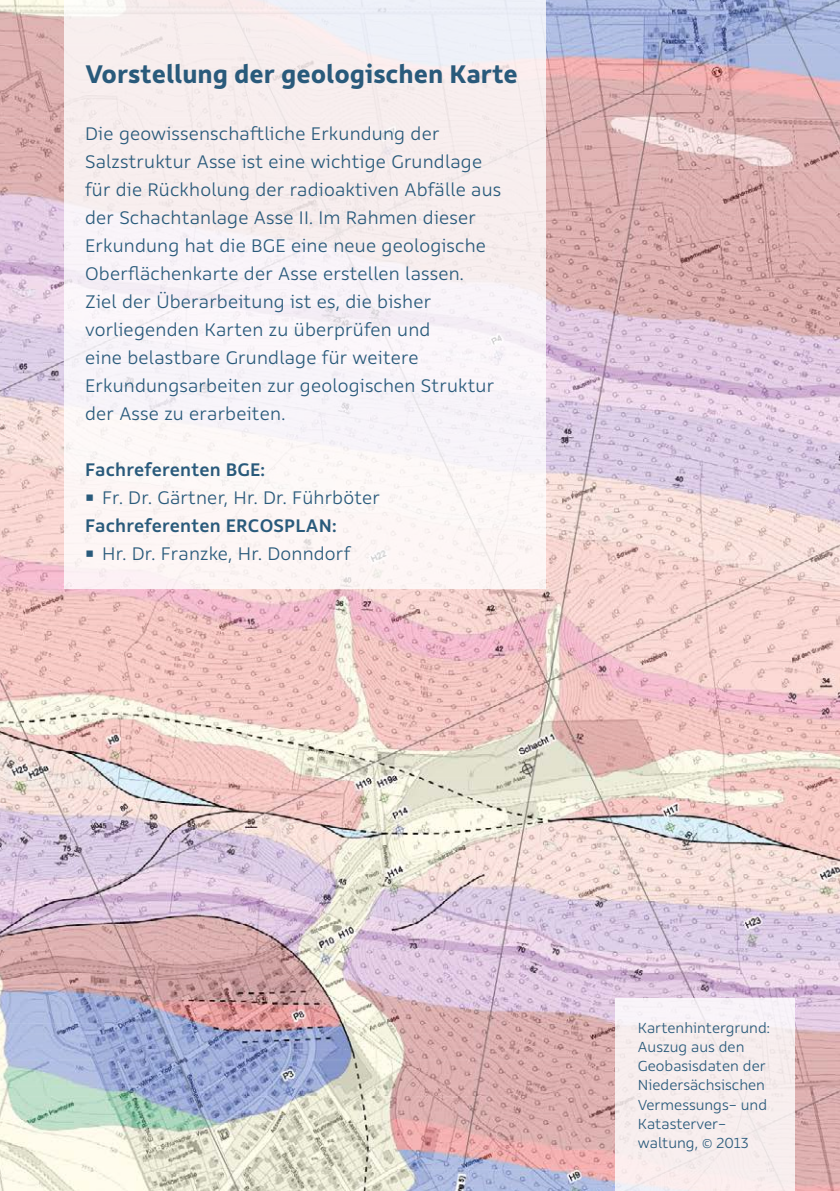
<style>
.page{position:relative;width:840px;height:1191px;background:#fff}
.page>*{position:absolute;margin:0;border:0;box-sizing:border-box;transform-origin:0 0}
.Absatzformat_2{font:700 28px "Rehn";color:#295a7b}
.Absatzformat_1{font:300 20px/28px "Rehn";letter-spacing:.01em;color:#295a7b}
.Absatzformat_1-2{font:500 20px "Rehn";letter-spacing:.01em;color:#295a7b}
.Bildunterschrift{font:300 16px/19.2px "Rehn";color:#295a7b}
</style>
<div class="page">
<img style="left:0;top:0;width:839px;height:1191px">
<div style="left:64px;top:0;width:481px;height:588px;background:#f8f1f5"></div>
<div style="left:614px;top:998px;width:180px;height:193px;background:#f7eeee"></div>
<h1 class="Absatzformat_2" style="left:85px;top:55px;width:434px">Vorstellung der geologischen Karte</h1>
<p class="Absatzformat_1" style="left:85px;top:119px;width:417px">Die geowissenschaftliche Erkundung der Salzstruktur Asse ist eine wichtige Grundlage für die Rückholung der radioaktiven Abfälle aus der Schachtanlage Asse II. Im Rahmen dieser Erkundung hat die BGE eine neue geologische Oberflächenkarte der Asse erstellen lassen.<br>Ziel der Überarbeitung ist es, die bisher vorliegenden Karten zu überprüfen und<br>eine belastbare Grundlage für weitere Erkundungsarbeiten zur geologischen Struktur der Asse zu erarbeiten.</p>
<p class="Absatzformat_1-2" style="left:85px;top:456px;width:181px">Fachreferenten BGE:</p>
<p class="Absatzformat_1" style="left:85px;top:483px;width:296px">▪ Fr. Dr. Gärtner, Hr. Dr. Führböter</p>
<p class="Absatzformat_1-2" style="left:85px;top:512px;width:253px">Fachreferenten ERCOSPLAN:</p>
<p class="Absatzformat_1" style="left:85px;top:539px;width:267px">▪ Hr. Dr. Franzke, Hr. Donndorf</p>
<p class="Bildunterschrift" style="left:637px;top:1017px;width:133px">Kartenhintergrund:</p>
<p class="Bildunterschrift" style="left:637px;top:1037px;width:131px">Auszug aus den<br>Geobasisdaten der<br>Niedersächsischen<br>Vermessungs- und<br>Katasterver&shy;waltung, © 2013</p>
</div>
